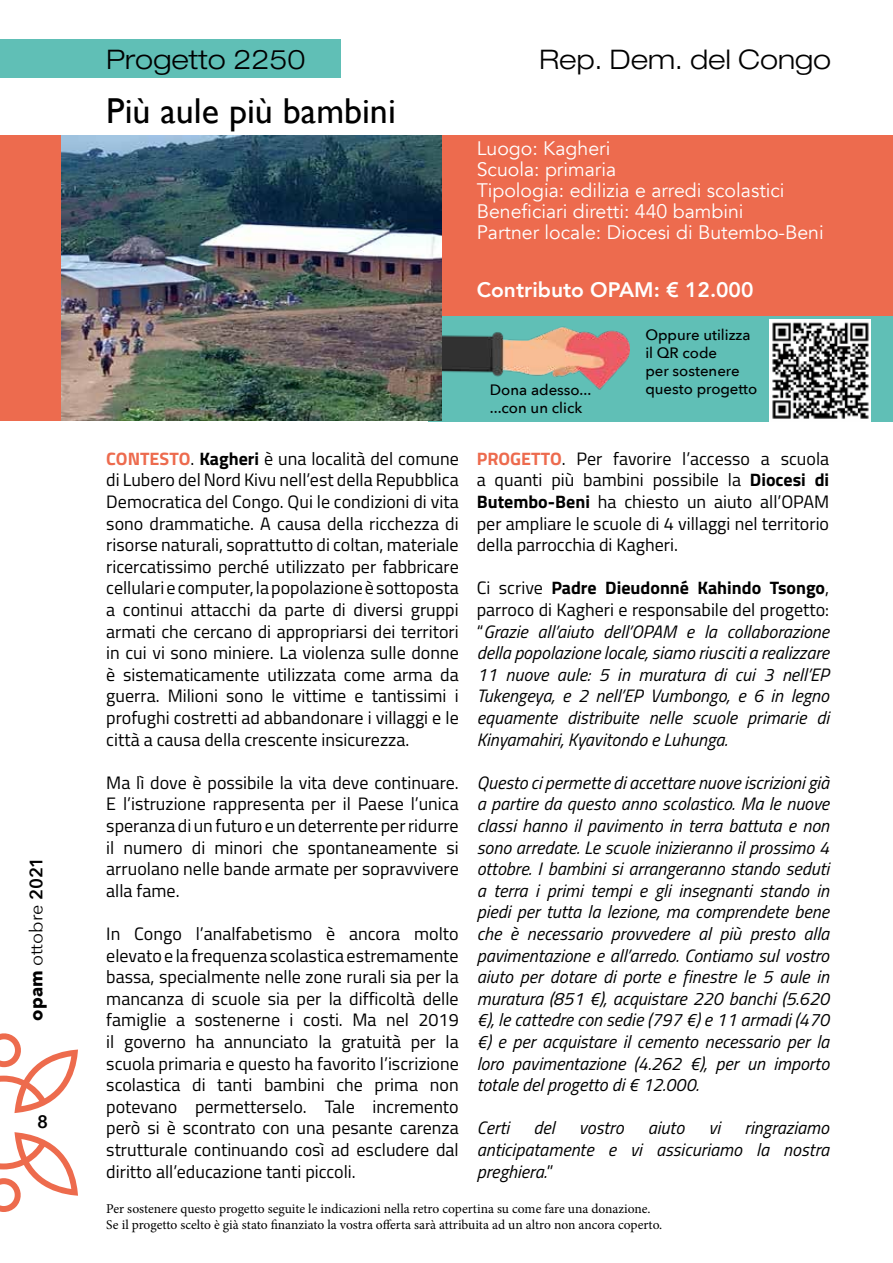
<style>
.page{position:relative;width:893px;height:1263px;background:#fff}
.page>*{position:absolute;margin:0;border:0;box-sizing:border-box;transform-origin:0 0}
.t1{font:36px "Gill Sans";color:#000}
.t2{font:300 expanded 27px "Ford";color:#000}
.t3{font:800 21px "Avenir";color:#fff}
.t4{font:19.5px/21px "Avenir";color:#fff}
.t5{font:18px/21.6px "Titillium Web";color:#000;text-align:justify}
.t6{font:italic 18px/21.6px "Titillium Web";color:#000;text-align:justify}
.t7{font:18px "Avenir Next";color:#000}
.t8{font:600 18px "Avenir Next";color:#000}
.t9{font:500 15px/18px "Avenir Next";color:#000}
.t10{font:13.5px/16.2px "Minion Pro";color:#000}
.s1{font-weight:700}
.s2{font-weight:600}
.s3{font-weight:700;color:#ed6b4e}
.s4{font-style:normal}
.s5{font-weight:700;font-style:normal}
</style>
<div class="page">
<svg style="left:0;top:1033px;width:78px;height:80px"></svg>
<svg style="left:0;top:1132px;width:78px;height:80px"></svg>
<div style="left:0;top:39px;width:442px;height:39px;background:#60bfb6"></div>
<div style="left:0;top:135px;width:893px;height:286px;background:#ed6b4e"></div>
<div style="left:428px;top:316px;width:465px;height:105px;background:#60bfb6"></div>
<img style="left:442px;top:327px;width:187px;height:63px">
<img style="left:62px;top:135px;width:380px;height:286px">
<img style="left:769px;top:319px;width:101px;height:102px">
<div style="left:342px;top:39px;width:489px;height:39px;background:#fff"></div>
<p class="t7" style="left:21px;top:1020px;width:166px;rotate:-90deg"><span class="s1">opam</span> ottobre <span class="s2">2021</span></p>
<p class="t8" style="left:37px;top:1106px;width:12px">8</p>
<h2 class="t2" style="left:106px;top:44px;width:201px">Progetto 2250</h2>
<h1 class="t1" style="left:106px;top:89px;width:291px">Più aule più bambini</h1>
<h2 class="t2" style="left:539px;top:44px;width:294px">Rep. Dem. del Congo</h2>
<p class="t4" style="left:477px;top:138px;width:349px">Luogo: Kagheri<br>Scuola: primaria<br>Tipologia: edilizia e arredi scolastici<br>Beneficiari diretti: 440 bambini<br>Partner locale: Diocesi di Butembo-Beni</p>
<p class="t3" style="left:477px;top:274px;width:278px">Contributo OPAM: € 12.000</p>
<p class="t9" style="left:490px;top:380px;width:103px">Dona adesso... ...con un click</p>
<p class="t9" style="left:645px;top:325px;width:114px">Oppure utilizza il QR code<br>per sostenere questo progetto</p>
<p class="t5" style="left:106px;top:447px;width:354px"><span class="s3">CONTESTO</span>. <span class="s1">Kagheri</span> è una località del comune di Lubero del Nord Kivu nell’est della Repubblica Democratica del Congo. Qui le condizioni di vita sono drammatiche. A causa della ricchezza di risorse naturali, soprattutto di coltan, materiale ricercatissimo perché utilizzato per fabbricare cellulari e computer, la popolazione è sottoposta a continui attacchi da parte di diversi gruppi armati che cercano di appropriarsi dei territori in cui vi sono miniere. La violenza sulle donne è sistematicamente utilizzata come arma da guerra. Milioni sono le vittime e tantissimi i profughi costretti ad abbandonare i villaggi e le città a causa della crescente insicurezza.</p>
<p class="t5" style="left:106px;top:771px;width:354px">Ma lì dove è possibile la vita deve continuare.<br>E l’istruzione rappresenta per il Paese l’unica speranza di un futuro e un deterrente per ridurre il numero di minori che spontaneamente si arruolano nelle bande armate per sopravvivere alla fame.</p>
<p class="t5" style="left:106px;top:922px;width:354px">In Congo l’analfabetismo è ancora molto elevato e la frequenza scolastica estremamente bassa, specialmente nelle zone rurali sia per la mancanza di scuole sia per la difficoltà delle famiglie a sostenerne i costi. Ma nel 2019 il governo ha annunciato la gratuità per la scuola primaria e questo ha favorito l’iscrizione scolastica di tanti bambini che prima non potevano permetterselo. Tale incremento però si è scontrato con una pesante carenza strutturale continuando così ad escludere dal diritto all’educazione tanti piccoli.</p>
<p class="t5" style="left:477px;top:447px;width:354px"><span class="s3">PROGETTO</span>. Per favorire l’accesso a scuola a quanti più bambini possibile la <span class="s1">Diocesi di Butembo-Beni</span> ha chiesto un aiuto all’OPAM per ampliare le scuole di 4 villaggi nel territorio della parrocchia di Kagheri.</p>
<p class="t6" style="left:477px;top:576px;width:354px"><span class="s4">Ci scrive</span> <span class="s5">Padre Dieudonné Kahindo Tsongo</span><span class="s4">, parroco di Kagheri e responsabile del progetto: “</span>Grazie all’aiuto dell’OPAM e la collaborazione della popolazione locale, siamo riusciti a realizzare 11 nuove aule: 5 in muratura di cui 3 nell’EP Tukengeya, e 2 nell’EP Vumbongo, e 6 in legno equamente distribuite nelle scuole primarie di Kinyamahiri, Kyavitondo e Luhunga.</p>
<p class="t6" style="left:477px;top:771px;width:354px">Questo ci permette di accettare nuove iscrizioni già a partire da questo anno scolastico. Ma le nuove classi hanno il pavimento in terra battuta e non sono arredate. Le scuole inizieranno il prossimo 4 ottobre. I bambini si arrangeranno stando seduti a terra i primi tempi e gli insegnanti stando in piedi per tutta la lezione, ma comprendete bene che è necessario provvedere al più presto alla pavimentazione e all’arredo. Contiamo sul vostro aiuto per dotare di porte e finestre le 5 aule in muratura (851 €), acquistare 220 banchi (5.620 €), le cattedre con sedie (797 €) e 11 armadi (470 €) e per acquistare il cemento necessario per la loro pavimentazione (4.262 €), per un importo totale del progetto di € 12.000.</p>
<p class="t6" style="left:477px;top:1116px;width:34px">Certi</p>
<p class="t6" style="left:533px;top:1116px;width:23px">del</p>
<p class="t6" style="left:579px;top:1116px;width:46px">vostro</p>
<p class="t6" style="left:648px;top:1116px;width:38px">aiuto</p>
<p class="t6" style="left:708px;top:1116px;width:13px">vi</p>
<p class="t6" style="left:477px;top:1116px;width:354px;text-indent:268px">ringraziamo anticipatamente e vi assicuriamo la nostra preghiera.<span class="s4">”</span></p>
<p class="t10" style="left:106px;top:1201px;width:557px">Per sostenere questo progetto seguite le indicazioni nella retro copertina su come fare una donazione.<br>Se il progetto scelto è già stato finanziato la vostra offerta sarà attribuita ad un altro non ancora coperto.</p>
</div>
